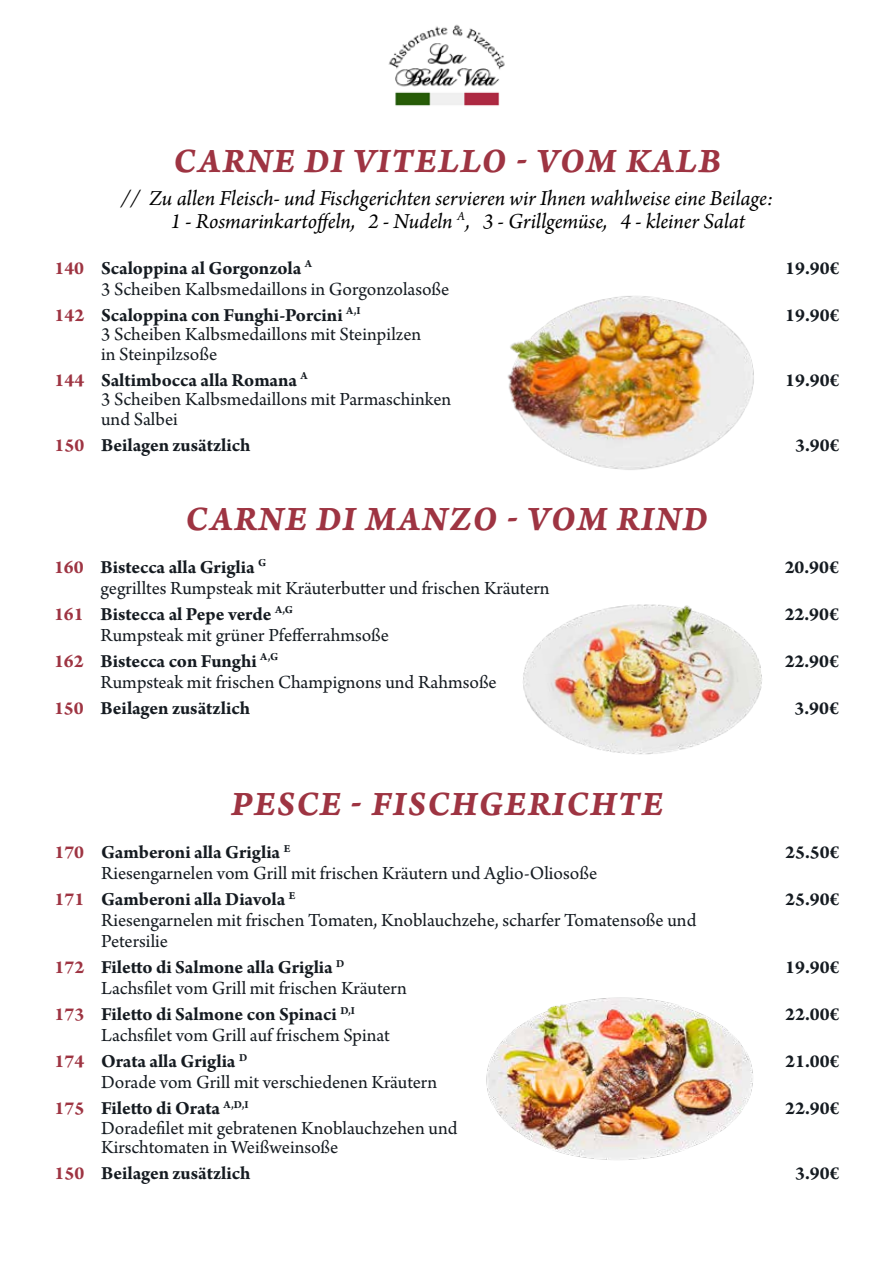
<style>
.page{position:relative;width:893px;height:1263px;background:#fff}
.page>*{position:absolute;margin:0;border:0;box-sizing:border-box;transform-origin:0 0}
.t1{font:36.15px "Arno Pro Bold Italic Caption";letter-spacing:.04em;color:#9e3442;scale:.95 1}
.t2{font:italic 22.5px/22.5px "Arno Pro";letter-spacing:-.005em;color:#000}
.t3{font:19.5px/21px "Arno Pro";color:#151b21}
.t4{font:700 19.5px "Arno Pro";color:#151b21}
.s1{font-weight:700;color:#9e3442}
.s2{font-weight:700}
.s3{color:#9e3442}
</style>
<div class="page">
<img style="left:523px;top:604px;width:239px;height:151px">
<img style="left:507px;top:296px;width:247px;height:174px">
<img style="left:486px;top:997px;width:267px;height:163px">
<img style="left:388px;top:24px;width:117px;height:82px">
<h1 class="t1" style="left:173px;top:138px;width:578px">CARNE DI VITELLO - VOM KALB</h1>
<p class="t2" style="left:170px;top:189px;width:604px;text-indent:-50px">// Zu allen Fleisch- und Fischgerichten servieren wir Ihnen wahlweise eine Beilage:<br>1 - Rosmarinkartoffeln, 2 - Nudeln <sup>A</sup>, 3 - Grillgemüse, 4 - kleiner Salat</p>
<p class="t3" style="left:101px;top:259px;width:350px;text-indent:-47px"><span class="s1">140</span> <span class="s2">Scaloppina al Gorgonzola</span> <sup>A<br></sup>3 Scheiben Kalbsmedaillons in Gorgonzolasoße</p>
<p class="t4" style="left:785px;top:257px;width:56px">19.90€</p>
<p class="t3" style="left:101px;top:306px;width:322px;line-height:19.5px;text-indent:-47px"><span class="s1">142</span> <span class="s2">Scaloppina con Funghi-Porcini</span> <sup>A,I<br></sup>3 Scheiben Kalbsmedaillons mit Steinpilzen in Steinpilzsoße</p>
<p class="t4" style="left:785px;top:304px;width:56px">19.90€</p>
<p class="t3" style="left:101px;top:371px;width:352px;line-height:19.5px;text-indent:-47px"><span class="s1">144</span> <span class="s2">Saltimbocca alla Romana</span> <sup>A<br></sup>3 Scheiben Kalbsmedaillons mit Parmaschinken und Salbei</p>
<p class="t4" style="left:785px;top:369px;width:56px">19.90€</p>
<p class="t4" style="left:55px;top:434px;width:198px"><span class="s3">150</span> Beilagen zusätzlich</p>
<p class="t4" style="left:795px;top:434px;width:46px">3.90€</p>
<h1 class="t1" style="left:185px;top:496px;width:552px">CARNE DI MANZO - VOM RIND</h1>
<p class="t3" style="left:101px;top:557px;width:451px;text-indent:-47px"><span class="s1">160</span> <span class="s2">Bistecca alla Griglia</span> <sup>G<br></sup>gegrilltes Rumpsteak mit Kräuterbutter und frischen Kräutern</p>
<p class="t4" style="left:785px;top:556px;width:56px">20.90€</p>
<p class="t3" style="left:101px;top:604px;width:290px;text-indent:-47px"><span class="s1">161</span> <span class="s2">Bistecca al Pepe verde</span> <sup>A,G<br></sup>Rumpsteak mit grüner Pfefferrahmsoße</p>
<p class="t4" style="left:785px;top:603px;width:56px">22.90€</p>
<p class="t3" style="left:101px;top:651px;width:398px;text-indent:-47px"><span class="s1">162</span> <span class="s2">Bistecca con Funghi</span> <sup>A,G<br></sup>Rumpsteak mit frischen Champignons und Rahmsoße</p>
<p class="t4" style="left:785px;top:650px;width:56px">22.90€</p>
<p class="t4" style="left:54px;top:697px;width:198px"><span class="s3">150</span> Beilagen zusätzlich</p>
<p class="t4" style="left:795px;top:697px;width:46px">3.90€</p>
<h1 class="t1" style="left:231px;top:781px;width:456px">PESCE - FISCHGERICHTE</h1>
<p class="t3" style="left:101px;top:843px;width:498px;text-indent:-47px"><span class="s1">170</span> <span class="s2">Gamberoni alla Griglia</span> <sup>E<br></sup>Riesengarnelen vom Grill mit frischen Kräutern und Aglio-Oliosoße</p>
<p class="t4" style="left:785px;top:841px;width:56px">25.50€</p>
<p class="t3" style="left:101px;top:890px;width:597px;text-indent:-47px"><span class="s1">171</span> <span class="s2">Gamberoni alla Diavola</span> <sup>E<br></sup>Riesengarnelen mit frischen Tomaten, Knoblauchzehe, scharfer Tomatensoße und<br>Petersilie</p>
<p class="t4" style="left:785px;top:888px;width:56px">25.90€</p>
<p class="t3" style="left:101px;top:958px;width:307px;text-indent:-47px"><span class="s1">172</span> <span class="s2">Filetto di Salmone alla Griglia</span> <sup>D<br></sup>Lachsfilet vom Grill mit frischen Kräutern</p>
<p class="t4" style="left:785px;top:956px;width:56px">19.90€</p>
<p class="t3" style="left:101px;top:1005px;width:290px;text-indent:-47px"><span class="s1">173</span> <span class="s2">Filetto di Salmone con Spinaci</span> <sup>D,I<br></sup>Lachsfilet vom Grill auf frischem Spinat</p>
<p class="t4" style="left:785px;top:1003px;width:56px">22.00€</p>
<p class="t3" style="left:101px;top:1052px;width:337px;text-indent:-47px"><span class="s1">174</span> <span class="s2">Orata alla Griglia</span> <sup>D<br></sup>Dorade vom Grill mit verschiedenen Kräutern</p>
<p class="t4" style="left:785px;top:1050px;width:56px">21.00€</p>
<p class="t3" style="left:101px;top:1099px;width:358px;line-height:19.5px;text-indent:-47px"><span class="s1">175</span> <span class="s2">Filetto di Orata</span> <sup>A,D,I<br></sup>Doradefilet mit gebratenen Knoblauchzehen und<br>Kirschtomaten in Weißweinsoße</p>
<p class="t4" style="left:785px;top:1097px;width:56px">22.90€</p>
<p class="t4" style="left:55px;top:1162px;width:198px"><span class="s3">150</span> Beilagen zusätzlich</p>
<p class="t4" style="left:795px;top:1162px;width:46px">3.90€</p>
</div>
